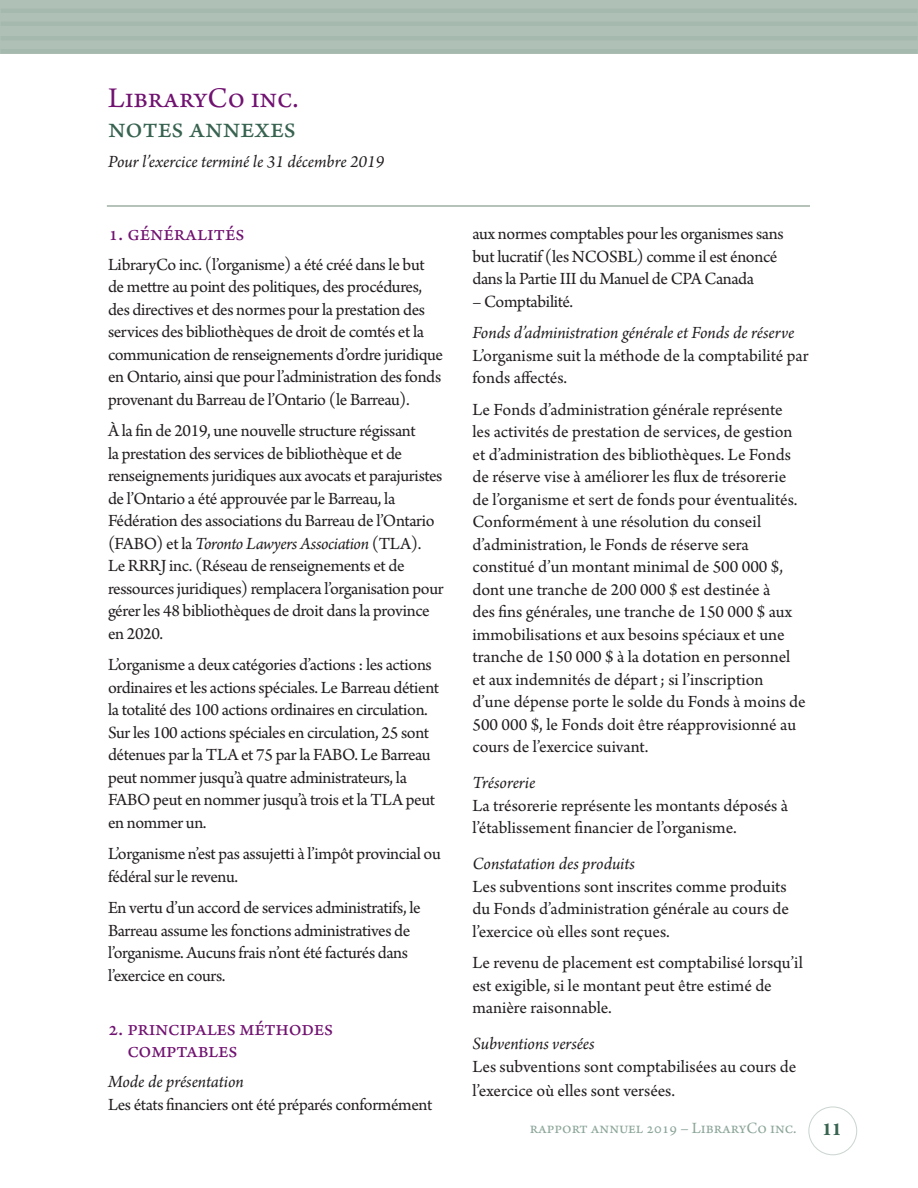
<style>
.page{position:relative;width:918px;height:1188px;background:#fff}
.page>*{position:absolute;margin:0;border:0;box-sizing:border-box;transform-origin:0 0}
.t1{font:30px "Arno Pro";color:#711271}
.t2{font:30px "Arno Pro";letter-spacing:.005em;color:#376350}
.t3{font:22.5px/22.5px "Arno Pro";letter-spacing:-.01em;color:#711271}
.t4{font:700 19.5px "Arno Pro";color:#376350}
.t5{font:18px/22.5px "Arno Pro";color:#231f20}
.t6{font:18px/22.5px "Arno Pro";letter-spacing:-.02em;color:#231f20}
.t7{font:italic 18px "Arno Pro";letter-spacing:-.005em;color:#231f20}
.t8{font:18px/22.5px "Arno Pro";letter-spacing:-.025em;color:#231f20}
.t9{font:16.5px "Arno Pro";color:#8ca699}
.s1{font-style:italic}
</style>
<div class="page">
<hr style="left:107px;top:206px;width:703px;height:1px;background:#6e8878">
<div style="left:0;top:0;width:918px;height:54px;background:#afc0b6"></div>
<hr style="left:1px;top:9px;width:916px;height:4px;background:#a5b9ae">
<hr style="left:1px;top:22px;width:916px;height:4px;background:#a5b9ae">
<hr style="left:1px;top:36px;width:916px;height:4px;background:#a5b9ae">
<hr style="left:1px;top:49px;width:916px;height:4px;background:#a5b9ae">
<div style="left:809px;top:1107px;width:48px;height:48px;border:1px solid #cad5ce;border-radius:50%"></div>
<h1 class="t1" style="left:108px;top:81px;width:192px">LibraryCo Inc.</h1>
<h1 class="t2" style="left:108px;top:111px;width:189px">Notes annexes</h1>
<p class="t7" style="left:108px;top:151px;width:278px">Pour l’exercice terminé le 31 décembre 2019</p>
<h2 class="t3" style="left:108px;top:223px;width:138px">1. Généralités</h2>
<p class="t5" style="left:108px;top:254px;width:337px">LibraryCo inc. (l’organisme) a été créé dans le but de metre au point des politiques, des procédures, des directives et des normes pour la prestation des services des bibliothèques de droit de comtés et la communication de renseignements d’ordre juridique en Ontario, ainsi que pour l’administration des fonds provenant du Barreau de l’Ontario (le Barreau).</p>
<p class="t6" style="left:108px;top:421px;width:337px">À la fn de 2019, une nouvelle structure régissant<br>la prestation des services de bibliothèque et de renseignements juridiques aux avocats et parajuristes de l’Ontario a été approuvée par le Barreau, la Fédération des associations du Barreau de l’Ontario (FABO) et la <span class="s1">Toronto Lawyers Association</span> (TLA).<br>Le RRRJ inc. (Réseau de renseignements et de ressources juridiques) remplacera l’organisation pour gérer les 48 bibliothèques de droit dans la province en 2020.</p>
<p class="t6" style="left:108px;top:655px;width:333px">L’organisme a deux catégories d’actions : les actions ordinaires et les actions spéciales. Le Barreau détient la totalité des 100 actions ordinaires en circulation.<br>Sur les 100 actions spéciales en circulation, 25 sont détenues par la TLA et 75 par la FABO. Le Barreau peut nommer jusqu’à quatre administrateurs, la FABO peut en nommer jusqu’à trois et la TLA peut en nommer un.</p>
<p class="t5" style="left:108px;top:844px;width:334px">L’organisme n’est pas assujeti à l’impôt provincial ou fédéral sur le revenu.</p>
<p class="t5" style="left:108px;top:898px;width:314px">En vertu d’un accord de services administratifs, le Barreau assume les fonctions administratives de l’organisme. Aucuns frais n’ont été facturés dans l’exercice en cours.</p>
<h2 class="t3" style="left:127px;top:1018px;width:207px;text-indent:-19px">2. Principales méthodes comptables</h2>
<h3 class="t7" style="left:108px;top:1072px;width:137px">Mode de présentation</h3>
<p class="t5" style="left:108px;top:1094px;width:326px">Les états fnanciers ont été préparés conformément</p>
<p class="t8" style="left:472px;top:224px;width:313px">aux normes comptables pour les organismes sans but lucratif (les NCOSBL) comme il est énoncé dans la Partie III du Manuel de CPA Canada</p>
<p class="t5" style="left:472px;top:291px;width:102px">– Comptabilité.</p>
<h3 class="t7" style="left:472px;top:323px;width:323px">Fonds d’administration générale et Fonds de réserve</h3>
<p class="t5" style="left:472px;top:345px;width:338px">L’organisme suit la méthode de la comptabilité par fonds afectés.</p>
<p class="t5" style="left:472px;top:399px;width:335px">Le Fonds d’administration générale représente<br>les activités de prestation de services, de gestion et d’administration des bibliothèques. Le Fonds de réserve vise à améliorer les fux de trésorerie de l’organisme et sert de fonds pour éventualités.<br>Conformément à une résolution du conseil d’administration, le Fonds de réserve sera constitué d’un montant minimal de 500 000 $, dont une tranche de 200 000 $ est destinée à<br>des fns générales, une tranche de 150 000 $ aux immobilisations et aux besoins spéciaux et une tranche de 150 000 $ à la dotation en personnel et aux indemnités de départ ; si l’inscription d’une dépense porte le solde du Fonds à moins de 500 000 $, le Fonds doit être réapprovisionné au cours de l’exercice suivant.</p>
<h3 class="t7" style="left:472px;top:773px;width:64px">Trésorerie</h3>
<p class="t5" style="left:472px;top:795px;width:317px">La trésorerie représente les montants déposés à l’établissement fnancier de l’organisme.</p>
<h3 class="t7" style="left:472px;top:854px;width:164px">Constatation des produits</h3>
<p class="t5" style="left:472px;top:876px;width:318px;text-align:justify">Les subventions sont inscrites comme produits du Fonds d’administration générale au cours de l’exercice où elles sont reçues.</p>
<p class="t5" style="left:472px;top:953px;width:332px">Le revenu de placement est comptabilisé lorsqu’il est exigible, si le montant peut être estimé de manière raisonnable.</p>
<h3 class="t7" style="left:472px;top:1034px;width:124px">Subventions versées</h3>
<p class="t5" style="left:472px;top:1055px;width:325px;line-height:24px">Les subventions sont comptabilisées au cours de l’exercice où elles sont versées.</p>
<p class="t9" style="left:530px;top:1118px;width:268px">rapport annuel 2019 – LibraryCo Inc.</p>
<p class="t4" style="left:822px;top:1118px;width:21px">11</p>
</div>
